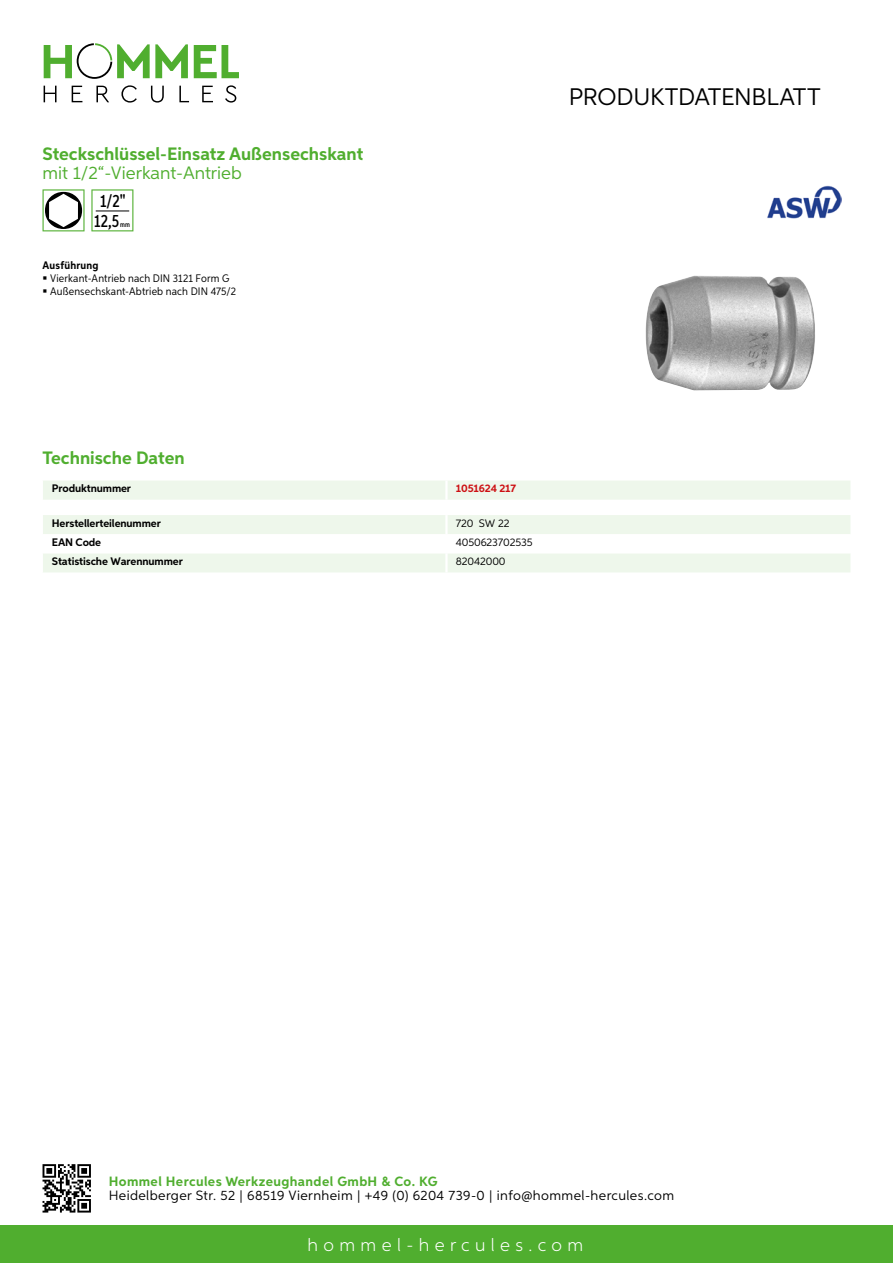
<style>
.page{position:relative;width:893px;height:1263px;background:#fff}
.page>*{position:absolute;margin:0;border:0;box-sizing:border-box;transform-origin:0 0}
.t1{font:24px "Aspira";letter-spacing:-.01em;color:#000}
.t2{font:700 18px "Aspira";color:#50ae2f}
.t3{font:18px "Aspira";color:#50ae2f}
.t4{font:300 18px "Aspira";letter-spacing:.3em;color:#fff}
.t5{font:500 17.85px/20.4px "Aspira XX Nar";color:#000;text-align:center}
.t6{font:13.5px "Aspira";letter-spacing:.03em;color:#000}
.t7{font:700 13.5px "Aspira";letter-spacing:.03em;color:#50ae2f}
.t8{font:10.95px/12.8px "Aspira Nar";letter-spacing:.015em;color:#000}
.t9{font:700 10.95px "Aspira";letter-spacing:-.01em;color:#000}
.t10{font:10.95px "Aspira";letter-spacing:-.01em;color:#000}
.t11{font:700 10.95px "Aspira";letter-spacing:-.01em;color:#cd1013}
.t12{font:700 10.95px "Aspira Nar";letter-spacing:.02em;color:#000}
.t13{font:500 7.35px "Aspira XX Nar";color:#000}
</style>
<div class="page">
<div style="left:0;top:1226px;width:893px;height:37px;background:#50ae2f"></div>
<svg style="left:43px;top:1164px;width:48px;height:48px"></svg>
<svg style="left:194px;top:45px;width:45px;height:33px"></svg>
<svg style="left:44px;top:43px;width:144px;height:36px"></svg>
<svg style="left:44px;top:86px;width:13px;height:16px"></svg>
<svg style="left:72px;top:86px;width:10px;height:16px"></svg>
<svg style="left:96px;top:86px;width:13px;height:16px"></svg>
<svg style="left:121px;top:85px;width:16px;height:18px"></svg>
<svg style="left:151px;top:86px;width:13px;height:17px"></svg>
<svg style="left:179px;top:86px;width:10px;height:16px"></svg>
<svg style="left:202px;top:86px;width:11px;height:16px"></svg>
<svg style="left:225px;top:85px;width:11px;height:18px"></svg>
<div style="left:43px;top:481px;width:807px;height:19px;background:#eef7eb"></div>
<hr style="left:445px;top:480px;width:3px;height:20px;background:#fff">
<svg style="left:43px;top:515px;width:807px;height:57px"></svg>
<hr style="left:445px;top:553px;width:3px;height:19px;background:#fff">
<svg style="left:43px;top:189px;width:42px;height:42px"></svg>
<svg style="left:91px;top:189px;width:42px;height:42px"></svg>
<hr style="left:96px;top:211px;width:33px;height:1px;background:#000">
<img style="left:645px;top:276px;width:170px;height:114px">
<img style="left:767px;top:185px;width:75px;height:34px">
<h2 class="t2" style="left:43px;top:142px;width:322px">Steckschlüssel-Einsatz Außensechskant</h2>
<h2 class="t3" style="left:43px;top:162px;width:201px">mit 1/2“-Vierkant-Antrieb</h2>
<h3 class="t5" style="left:94px;top:191px;width:33px">1/2"<br>12,5</h3>
<p class="t13" style="left:120px;top:220px;width:11px">mm</p>
<p class="t12" style="left:43px;top:259px;width:58px">Ausführung</p>
<p class="t8" style="left:50px;top:272px;width:187px">Vierkant-Antrieb nach DIN 3121 Form G<br>Außensechskant-Abtrieb nach DIN 475/2</p>
<h1 class="t1" style="left:569px;top:82px;width:253px">Produktdatenblatt</h1>
<h2 class="t2" style="left:43px;top:446px;width:144px">Technische Daten</h2>
<p class="t9" style="left:52px;top:482px;width:81px">Produktnummer</p>
<p class="t11" style="left:456px;top:482px;width:62px">1051624 217</p>
<p class="t9" style="left:52px;top:516px;width:111px">Herstellerteilenummer</p>
<p class="t10" style="left:456px;top:517px;width:55px">720 SW 22</p>
<p class="t9" style="left:52px;top:536px;width:51px">EAN Code</p>
<p class="t10" style="left:456px;top:536px;width:78px">4050623702535</p>
<p class="t9" style="left:52px;top:555px;width:132px">Statistische Warennummer</p>
<p class="t10" style="left:456px;top:555px;width:51px">82042000</p>
<p class="t7" style="left:109px;top:1172px;width:330px">Hommel Hercules Werkzeughandel GmbH &amp; Co. KG</p>
<p class="t6" style="left:109px;top:1187px;width:567px">Heidelberger Str. 52 | 68519 Viernheim | +49 (0) 6204 739-0 | info@hommel-hercules.com</p>
<h2 class="t4" style="left:307px;top:1234px;width:277px">hommel-hercules.com</h2>
</div>
